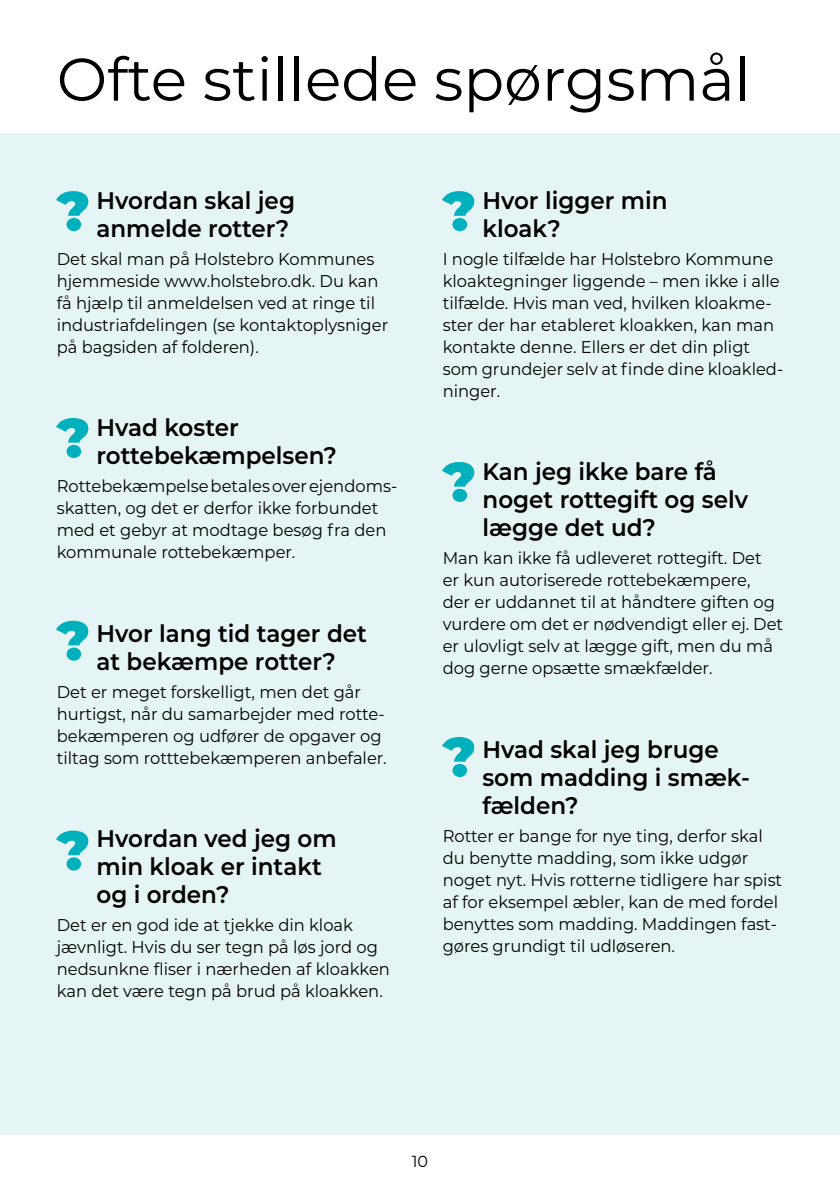
<style>
.page{position:relative;width:840px;height:1191px;background:#fff}
.page>*{position:absolute;margin:0;border:0;box-sizing:border-box;transform-origin:0 0}
.t1{font:60px "Montserrat";color:#000}
.t2{font:900 55px "Montserrat";color:#00b0bd}
.t3{font:600 24px/28px "Montserrat";color:#000;scale:.96 1}
.t4{font:17px/22px "Montserrat";color:#000;scale:.96 1}
.t5{font:16px "Montserrat";color:#000}
</style>
<div class="page">
<div style="left:0;top:133px;width:839px;height:1001px;background:#e5f4f5"></div>
<h1 class="t1" style="left:57px;top:38px;width:695px">Ofte stillede spørgsmål</h1>
<h2 class="t3" style="left:96px;top:185px;width:208px">Hvordan skal jeg anmelde rotter?</h2>
<p class="t4" style="left:57px;top:247px;width:346px">Det skal man på Holstebro Kommunes hjemmeside www.holstebro.dk. Du kan få hjælp til anmeldelsen ved at ringe til industriafdelingen (se kontaktoplysniger på bagsiden af folderen).</p>
<h2 class="t3" style="left:482px;top:185px;width:194px">Hvor ligger min kloak?</h2>
<p class="t4" style="left:442px;top:247px;width:356px">I nogle tilfælde har Holstebro Kommune kloaktegninger liggende – men ikke i alle tilfælde. Hvis man ved, hvilken kloakme&shy;ster der har etableret kloakken, kan man kontakte denne. Ellers er det din pligt som grundejer selv at finde dine kloakled&shy;ninger.</p>
<h2 class="t2" style="left:57px;top:170px;width:35px">?</h2>
<h2 class="t2" style="left:442px;top:170px;width:35px">?</h2>
<h2 class="t2" style="left:57px;top:396px;width:35px">?</h2>
<h2 class="t3" style="left:96px;top:413px;width:252px">Hvad koster rottebekæmpelsen?</h2>
<p class="t4" style="left:57px;top:474px;width:356px">Rottebekæmpelse betales over ejendoms&shy;skatten, og det er derfor ikke forbundet med et gebyr at modtage besøg fra den kommunale rottebekæmper.</p>
<h2 class="t2" style="left:57px;top:599px;width:35px">?</h2>
<h2 class="t3" style="left:96px;top:618px;width:283px">Hvor lang tid tager det at bekæmpe rotter?</h2>
<p class="t4" style="left:57px;top:680px;width:345px">Det er meget forskelligt, men det går hurtigst, når du samarbejder med rotte&shy;bekæmperen og udfører de opgaver og tiltag som rotttebekæmperen anbefaler.</p>
<h2 class="t3" style="left:96px;top:823px;width:251px">Hvordan ved jeg om min kloak er intakt og i orden?</h2>
<p class="t4" style="left:57px;top:913px;width:348px">Det er en god ide at tjekke din kloak jævnligt. Hvis du ser tegn på løs jord og nedsunkne fliser i nærheden af kloakken kan det være tegn på brud på kloakken.</p>
<h2 class="t2" style="left:57px;top:809px;width:35px">?</h2>
<h2 class="t3" style="left:482px;top:457px;width:278px">Kan jeg ikke bare få noget rottegift og selv lægge det ud?</h2>
<p class="t4" style="left:442px;top:546px;width:356px">Man kan ikke få udleveret rottegift. Det<br>er kun autoriserede rottebekæmpere,<br>der er uddannet til at håndtere giften og vurdere om det er nødvendigt eller ej. Det er ulovligt selv at lægge gift, men du må dog gerne opsætte smækfælder.</p>
<h2 class="t2" style="left:442px;top:440px;width:35px">?</h2>
<h2 class="t2" style="left:442px;top:715px;width:35px">?</h2>
<h2 class="t3" style="left:482px;top:734px;width:280px">Hvad skal jeg bruge som madding i smæk&shy;fælden?</h2>
<p class="t4" style="left:442px;top:824px;width:355px">Rotter er bange for nye ting, derfor skal du benytte madding, som ikke udgør noget nyt. Hvis rotterne tidligere har spist af for eksempel æbler, kan de med fordel benyttes som madding. Maddingen fast&shy;gøres grundigt til udløseren.</p>
<p class="t5" style="left:411px;top:1150px;width:18px">10</p>
</div>
